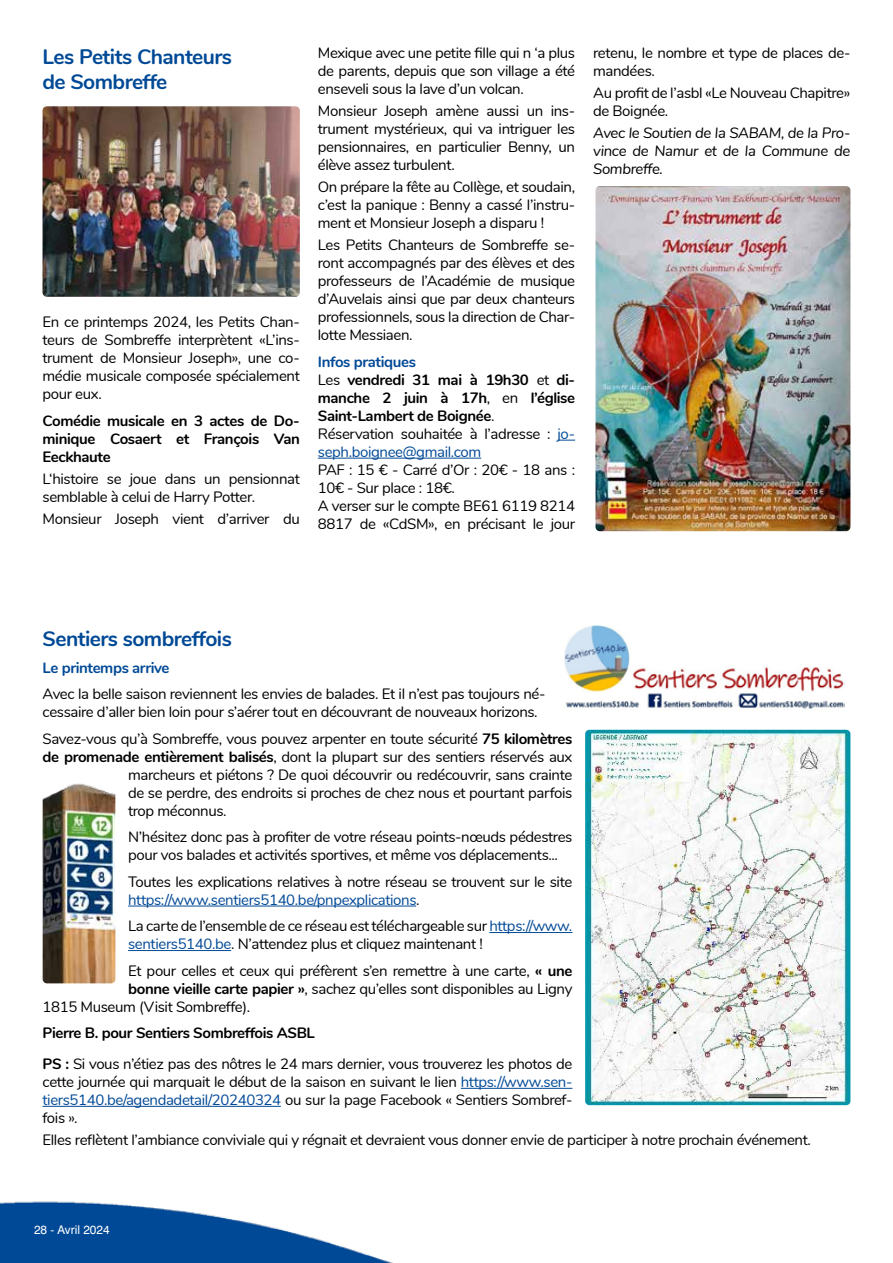
<style>
.page{position:relative;width:893px;height:1263px;background:#fff}
.page>*{position:absolute;margin:0;border:0;box-sizing:border-box;transform-origin:0 0}
.t1{font:700 21px/25.2px "Nunito";letter-spacing:-.025em;color:#004996}
.t2{font:15px/18px "Nunito";letter-spacing:-.025em;color:#000}
.t3{font:700 15px/18px "Nunito";letter-spacing:-.025em;color:#000;text-align:justify}
.t4{font:italic 15px/18px "Nunito";letter-spacing:-.025em;color:#000;text-align:justify}
.t5{font:700 15px "Nunito";letter-spacing:-.025em;color:#004996}
.t6{font:12px "Swiss 721 Roman";color:#fff}
.s1{color:#004996}
.s2{font-weight:400}
.s3{font-weight:400;color:#004996}
.s4{font-weight:700}
</style>
<div class="page">
<img style="left:0;top:1201px;width:393px;height:62px">
<hr style="left:128px;top:906px;width:288px;height:1px;background:#004996">
<hr style="left:489px;top:932px;width:83px;height:1px;background:#004996">
<hr style="left:128px;top:950px;width:103px;height:1px;background:#004996">
<hr style="left:461px;top:1088px;width:111px;height:1px;background:#004996">
<hr style="left:43px;top:1106px;width:238px;height:1px;background:#004996">
<img style="left:43px;top:783px;width:72px;height:200px">
<img style="left:585px;top:730px;width:265px;height:375px">
<svg style="left:557px;top:440px;width:18px;height:1px"></svg>
<hr style="left:318px;top:458px;width:163px;height:1px;background:#004996">
<img style="left:43px;top:106px;width:257px;height:191px">
<img style="left:595px;top:186px;width:255px;height:345px">
<img style="left:565px;top:625px;width:279px;height:84px">
<h1 class="t1" style="left:43px;top:43px;width:191px">Les Petits Chanteurs de Sombreffe</h1>
<p class="t2" style="left:43px;top:312px;width:259px;text-align:justify">En ce printemps 2024, les Petits Chan&shy;teurs de Sombreffe interprètent «L’ins&shy;trument de Monsieur Joseph», une co&shy;médie musicale composée spécialement pour eux.</p>
<p class="t3" style="left:43px;top:411px;width:259px">Comédie musicale en 3 actes de Do&shy;minique Cosaert et François Van Eeckhaute</p>
<p class="t2" style="left:43px;top:469px;width:259px">L‘histoire se joue dans un pensionnat semblable à celui de Harry Potter.</p>
<p class="t2" style="left:43px;top:509px;width:259px">Monsieur Joseph vient d’arriver du</p>
<p class="t2" style="left:318px;top:43px;width:259px;text-align:justify">Mexique avec une petite fille qui n ‘a plus de parents, depuis que son village a été enseveli sous la lave d’un volcan.</p>
<p class="t2" style="left:318px;top:101px;width:259px;text-align:justify">Monsieur Joseph amène aussi un ins&shy;trument mystérieux, qui va intriguer les pensionnaires, en particulier Benny, un élève assez turbulent.</p>
<p class="t2" style="left:318px;top:177px;width:259px;text-align:justify">On prépare la fête au Collège, et soudain, c’est la panique : Benny a cassé l’instru&shy;ment et Monsieur Joseph a disparu !</p>
<p class="t2" style="left:318px;top:235px;width:259px;text-align:justify">Les Petits Chanteurs de Sombreffe se&shy;ront accompagnés par des élèves et des professeurs de l’Académie de musique d’Auvelais ainsi que par deux chanteurs professionnels, sous la direction de Char&shy;lotte Messiaen.</p>
<p class="t3" style="left:318px;top:352px;width:259px;text-align:left"><span class="s1">Infos pratiques<br></span><span class="s2">Les</span> vendredi 31 mai à 19h30 <span class="s2">et</span> di&shy;manche 2 juin à 17h<span class="s2">, en</span> l’église<br>Saint-Lambert de Boignée<span class="s2">.<br>Réservation souhaitée à l’adresse :</span> <span class="s3">jo&shy;seph.boignee@gmail.com</span></p>
<p class="t2" style="left:318px;top:460px;width:259px">PAF : 15 € - Carré d’Or : 20€ - 18 ans :<br>10€ - Sur place : 18€.<br>A verser sur le compte BE61 6119 8214<br>8817 de «CdSM», en précisant le jour</p>
<p class="t2" style="left:593px;top:43px;width:259px">retenu, le nombre et type de places de&shy;mandées.</p>
<p class="t2" style="left:593px;top:83px;width:259px">Au profit de l’asbl «Le Nouveau Chapitre» de Boignée.</p>
<p class="t4" style="left:593px;top:123px;width:259px">Avec le Soutien de la SABAM, de la Pro&shy;vince de Namur et de la Commune de Sombreffe.</p>
<h1 class="t1" style="left:43px;top:625px;width:191px">Sentiers sombreffois</h1>
<p class="t5" style="left:43px;top:656px;width:128px">Le printemps arrive</p>
<p class="t2" style="left:43px;top:684px;width:504px">Avec la belle saison reviennent les envies de balades. Et il n’est pas toujours né&shy;cessaire d’aller bien loin pour s’aérer tout en découvrant de nouveaux horizons.</p>
<p class="t2" style="left:43px;top:729px;width:531px">Savez-vous qu’à Sombreffe, vous pouvez arpenter en toute sécurité <span class="s4">75 kilomètres</span></p>
<p class="t2" style="left:43px;top:747px;width:531px"><span class="s4">de promenade entièrement balisés</span>, dont la plupart sur des sentiers réservés aux</p>
<p class="t2" style="left:128px;top:765px;width:446px">marcheurs et piétons ? De quoi découvrir ou redécouvrir, sans crainte</p>
<p class="t2" style="left:128px;top:783px;width:446px">de se perdre, des endroits si proches de chez nous et pourtant parfois</p>
<p class="t2" style="left:128px;top:801px;width:100px">trop méconnus.</p>
<p class="t2" style="left:128px;top:827px;width:446px">N’hésitez donc pas à profiter de votre réseau points-nœuds pédestres pour vos balades et activités sportives, et même vos déplacements...</p>
<p class="t2" style="left:128px;top:872px;width:446px">Toutes les explications relatives à notre réseau se trouvent sur le site <span class="s1">https://www.sentiers5140.be/pnpexplications</span>.</p>
<p class="t2" style="left:128px;top:916px;width:446px">La carte de l’ensemble de ce réseau est téléchargeable sur <span class="s1">https://www. sentiers5140.be</span>. N’attendez plus et cliquez maintenant !</p>
<p class="t2" style="left:128px;top:961px;width:446px">Et pour celles et ceux qui préfèrent s’en remettre à une carte, <span class="s4">« une</span></p>
<p class="t2" style="left:128px;top:979px;width:446px"><span class="s4">bonne vieille carte papier »</span>, sachez qu’elles sont disponibles au Ligny</p>
<p class="t2" style="left:43px;top:997px;width:209px">1815 Museum (Visit Sombreffe).</p>
<p class="t2" style="left:43px;top:1017px;width:531px;line-height:30.8px"><span class="s4">Pierre B. pour Sentiers Sombreffois ASBL<br>PS :</span> Si vous n’étiez pas des nôtres le 24 mars dernier, vous trouverez les photos de</p>
<p class="t2" style="left:43px;top:1072px;width:531px;text-align:justify">cette journée qui marquait le début de la saison en suivant le lien <span class="s1">https://www.sen&shy;tiers5140.be/agendadetail/20240324</span> ou sur la page Facebook « Sentiers Sombref&shy;fois ».</p>
<p class="t2" style="left:43px;top:1130px;width:770px">Elles reflètent l’ambiance conviviale qui y régnait et devraient vous donner envie de participer à notre prochain événement.</p>
<p class="t6" style="left:34px;top:1222px;width:77px">28 - Avril 2024</p>
</div>
